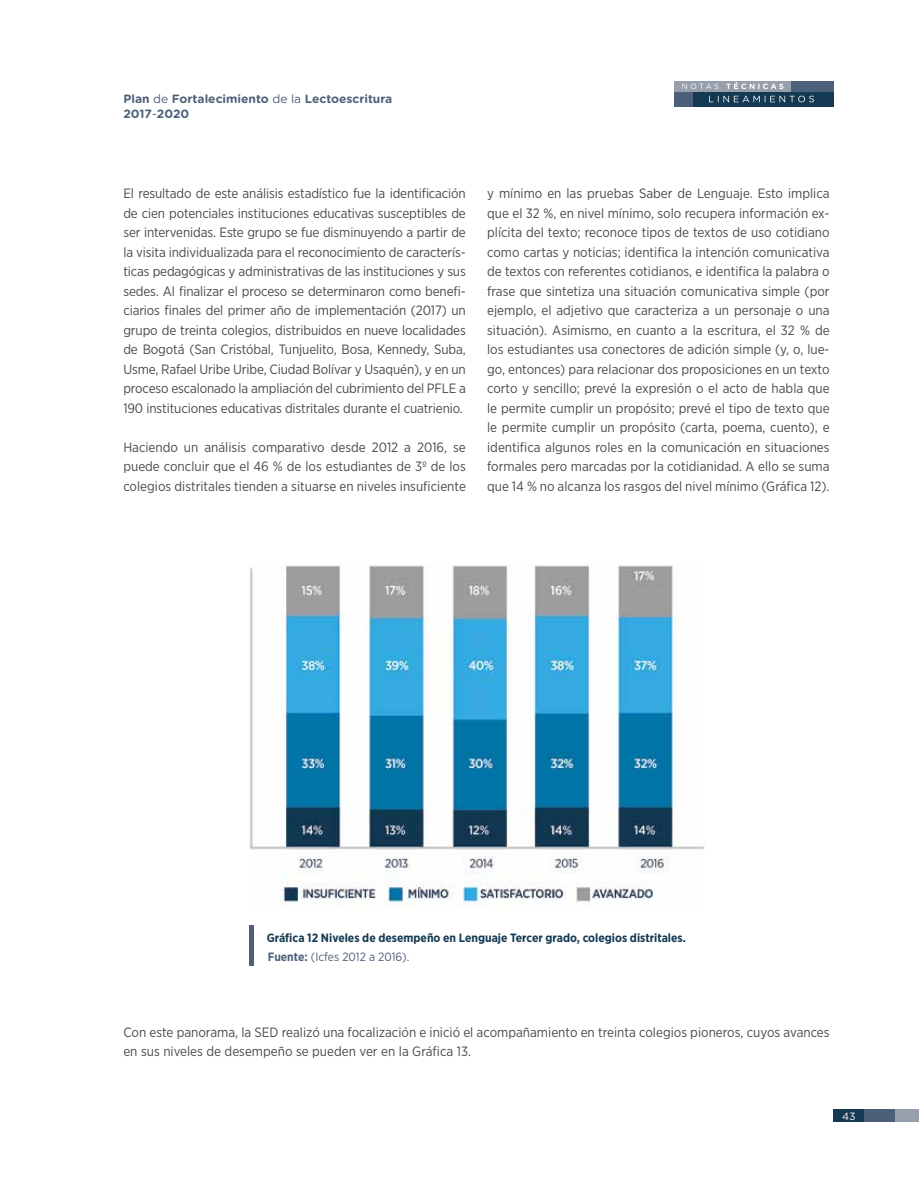
<style>
.page{position:relative;width:919px;height:1191px;background:#fff}
.page>*{position:absolute;margin:0;border:0;box-sizing:border-box;transform-origin:0 0}
.t1{font:13.5px/19.5px "Gotham Narrow";color:#4a4a49;text-align:justify}
.t2{font:700 12px/19.5px "Gotham Narrow";color:#133953}
.t3{font:700 12px/14.4px "Gotham Rounded";color:#4d607a}
.t4{font:10.5px "Gotham Rounded";color:#fff}
.s1{font-weight:400}
.s2{color:#4d607a}
.s3{font-weight:400;color:#4d607a}
</style>
<div class="page">
<img style="left:249px;top:565px;width:455px;height:343px">
<hr style="left:249px;top:925px;width:4px;height:40px;background:#4d607a">
<div style="left:833px;top:1109px;width:31px;height:12px;background:#133953"></div>
<div style="left:893px;top:1109px;width:25px;height:12px;background:#989fac"></div>
<div style="left:863px;top:1109px;width:31px;height:12px;background:#4d607a"></div>
<div style="left:674px;top:91px;width:159px;height:15px;background:#133953"></div>
<div style="left:674px;top:91px;width:18px;height:15px;background:#4d607a"></div>
<div style="left:674px;top:81px;width:117px;height:10px;background:#989fac"></div>
<div style="left:791px;top:81px;width:42px;height:10px;background:#4d607a"></div>
<svg style="left:709px;top:96px;width:105px;height:6px"></svg>
<svg style="left:682px;top:84px;width:36px;height:5px"></svg>
<svg style="left:726px;top:82px;width:57px;height:7px"></svg>
<p class="t3" style="left:123px;top:91px;width:270px">Plan <span class="s1">de</span> Fortalecimiento <span class="s1">de la</span> Lectoescritura<br>2017<span class="s1">-</span>2020</p>
<p class="t1" style="left:123px;top:183px;width:344px">El resultado de este análisis estadístico fue la identificación de cien potenciales instituciones educativas susceptibles de ser intervenidas. Este grupo se fue disminuyendo a partir de la visita individualizada para el reconocimiento de caracterís&shy;ticas pedagógicas y administrativas de las instituciones y sus sedes. Al finalizar el proceso se determinaron como benefi&shy;ciarios finales del primer año de implementación (2017) un grupo de treinta colegios, distribuidos en nueve localidades de Bogotá (San Cristóbal, Tunjuelito, Bosa, Kennedy, Suba, Usme, Rafael Uribe Uribe, Ciudad Bolívar y Usaquén), y en un proceso escalonado la ampliación del cubrimiento del PFLE a 190 instituciones educativas distritales durante el cuatrienio.</p>
<p class="t1" style="left:123px;top:437px;width:344px">Haciendo un análisis comparativo desde 2012 a 2016, se puede concluir que el 46 % de los estudiantes de 3º de los colegios distritales tienden a situarse en niveles insuficiente</p>
<p class="t1" style="left:487px;top:183px;width:344px">y mínimo en las pruebas Saber de Lenguaje. Esto implica que el 32 %, en nivel mínimo, solo recupera información ex&shy;plícita del texto; reconoce tipos de textos de uso cotidiano como cartas y noticias; identifica la intención comunicativa de textos con referentes cotidianos, e identifica la palabra o frase que sintetiza una situación comunicativa simple (por ejemplo, el adjetivo que caracteriza a un personaje o una situación). Asimismo, en cuanto a la escritura, el 32 % de los estudiantes usa conectores de adición simple (y, o, lue&shy;go, entonces) para relacionar dos proposiciones en un texto corto y sencillo; prevé la expresión o el acto de habla que le permite cumplir un propósito; prevé el tipo de texto que le permite cumplir un propósito (carta, poema, cuento), e identifica algunos roles en la comunicación en situaciones formales pero marcadas por la cotidianidad. A ello se suma que 14 % no alcanza los rasgos del nivel mínimo (Gráfica 12).</p>
<p class="t2" style="left:267px;top:927px;width:420px">Gráfica 12 Niveles de desempeño en Lenguaje Tercer grado, colegios distritales.<br><span class="s2">Fuente:</span> <span class="s3">(Icfes 2012 a 2016).</span></p>
<p class="t1" style="left:123px;top:1022px;width:707px">Con este panorama, la SED realizó una focalización e inició el acompañamiento en treinta colegios pioneros, cuyos avances en sus niveles de desempeño se pueden ver en la Gráfica 13.</p>
<p class="t4" style="left:842px;top:1108px;width:15px">43</p>
</div>
